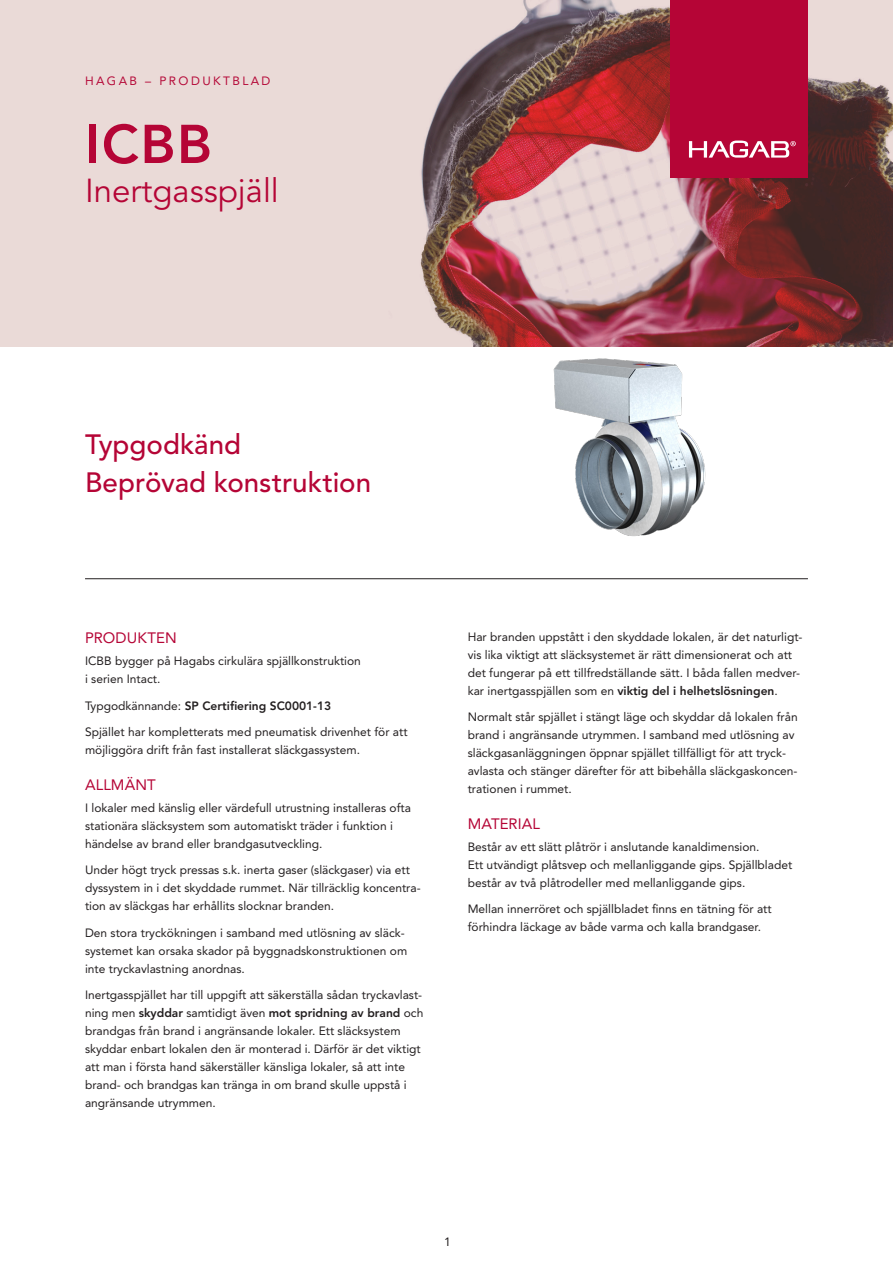
<style>
.page{position:relative;width:893px;height:1263px;background:#fff}
.page>*{position:absolute;margin:0;border:0;box-sizing:border-box;transform-origin:0 0}
.t1{font:800 54px "Avenir LT Std";color:#b50536}
.t2{font:33px "Avenir LT Std";color:#b50536}
.Datablad_-_mellanrubrik{font:500 27.75px "Avenir LT Std";color:#b50536}
.Datablad_-_mellanrubrik-2{font:15px "Avenir LT Std";letter-spacing:.005em;color:#b50536}
.Datablad_-_brödtext_avstånd_efter{font:12px/18px "Avenir LT Std";color:#231f20}
.Datablad_-_brödtext_avstånd_efter-2{font:800 12px "Avenir LT Std";color:#231f20}
.t3{font:12px "Avenir LT Std";letter-spacing:.2em;color:#b50938}
.s1{font-weight:400}
.s2{font-weight:800}
</style>
<div class="page">
<svg style="left:0;top:0;width:893px;height:347px;background:#c5a5a3"></svg>
<div style="left:670px;top:0;width:138px;height:178px;background:#b50536"></div>
<svg style="left:689px;top:141px;width:107px;height:17px"></svg>
<hr style="left:85px;top:578px;width:723px;height:1px;background:#231f20">
<img style="left:507px;top:316px;width:262px;height:220px">
<p class="t3" style="left:85px;top:74px;width:187px">HAGAB – PRODUKTBLAD</p>
<h1 class="t1" style="left:85px;top:112px;width:128px">ICBB</h1>
<h2 class="t2" style="left:85px;top:172px;width:195px">Inertgasspjäll</h2>
<p class="Datablad_-_mellanrubrik" style="left:85px;top:428px;width:158px">Typgodkänd</p>
<p class="Datablad_-_mellanrubrik" style="left:85px;top:467px;width:288px">Beprövad konstruktion</p>
<p class="Datablad_-_mellanrubrik-2" style="left:85px;top:629px;width:93px">PRODUKTEN</p>
<p class="Datablad_-_brödtext_avstånd_efter" style="left:85px;top:652px;width:277px">ICBB bygger på Hagabs cirkulära spjällkonstruktion i serien Intact.</p>
<p class="Datablad_-_brödtext_avstånd_efter-2" style="left:85px;top:698px;width:248px"><span class="s1">Typgodkännande:</span> SP Certifiering SC0001-13</p>
<p class="Datablad_-_brödtext_avstånd_efter" style="left:85px;top:723px;width:324px">Spjället har kompletterats med pneumatisk drivenhet för att möjliggöra drift från fast installerat släckgassystem.</p>
<p class="Datablad_-_mellanrubrik-2" style="left:85px;top:776px;width:72px">ALLMÄNT</p>
<p class="Datablad_-_brödtext_avstånd_efter" style="left:85px;top:799px;width:327px">I lokaler med känslig eller värdefull utrustning installeras ofta stationära släcksystem som automatiskt träder i funktion i händelse av brand eller brandgasutveckling.</p>
<p class="Datablad_-_brödtext_avstånd_efter" style="left:85px;top:861px;width:337px">Under högt tryck pressas s.k. inerta gaser (släckgaser) via ett dyssystem in i det skyddade rummet. När tillräcklig koncentra&shy;tion av släckgas har erhållits slocknar branden.</p>
<p class="Datablad_-_brödtext_avstånd_efter" style="left:85px;top:924px;width:324px">Den stora tryckökningen i samband med utlösning av släck&shy;systemet kan orsaka skador på byggnadskonstruktionen om inte tryckavlastning anordnas.</p>
<p class="Datablad_-_brödtext_avstånd_efter" style="left:85px;top:986px;width:340px">Inertgasspjället har till uppgift att säkerställa sådan tryckavlast&shy;ning men <span class="s2">skyddar</span> samtidigt även <span class="s2">mot spridning av brand</span> och brandgas från brand i angränsande lokaler. Ett släcksystem skyddar enbart lokalen den är monterad i. Därför är det viktigt att man i första hand säkerställer känsliga lokaler, så att inte brand- och brandgas kan tränga in om brand skulle uppstå i angränsande utrymmen.</p>
<p class="Datablad_-_brödtext_avstånd_efter" style="left:468px;top:627px;width:336px">Har branden uppstått i den skyddade lokalen, är det naturligt&shy;vis lika viktigt att släcksystemet är rätt dimensionerat och att det fungerar på ett tillfredställande sätt. I båda fallen medver&shy;kar inertgasspjällen som en <span class="s2">viktig del i helhetslösningen</span>.</p>
<p class="Datablad_-_brödtext_avstånd_efter" style="left:468px;top:708px;width:331px">Normalt står spjället i stängt läge och skyddar då lokalen från brand i angränsande utrymmen. I samband med utlösning av släckgasanläggningen öppnar spjället tillfälligt för att tryck&shy;avlasta och stänger därefter för att bibehålla släckgaskoncen&shy;trationen i rummet.</p>
<p class="Datablad_-_mellanrubrik-2" style="left:468px;top:815px;width:74px">MATERIAL</p>
<p class="Datablad_-_brödtext_avstånd_efter" style="left:468px;top:838px;width:326px">Består av ett slätt plåtrör i anslutande kanaldimension.<br>Ett utvändigt plåtsvep och mellanliggande gips. Spjällbladet består av två plåtrodeller med mellanliggande gips.</p>
<p class="Datablad_-_brödtext_avstånd_efter" style="left:468px;top:900px;width:305px">Mellan innerröret och spjällbladet finns en tätning för att förhindra läckage av både varma och kalla brandgaser.</p>
<p class="Datablad_-_brödtext_avstånd_efter" style="left:444px;top:1233px;width:8px">1</p>
</div>
